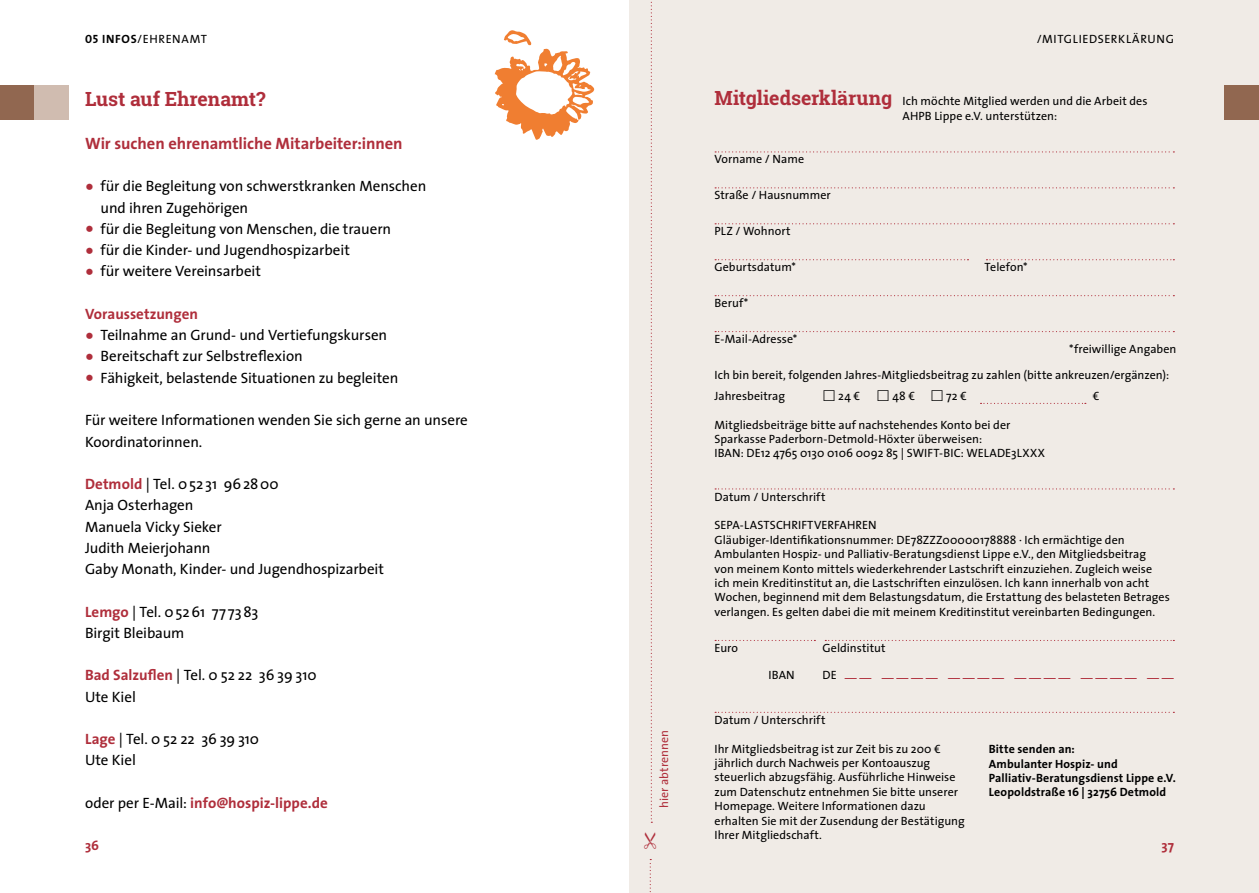
<style>
.page{position:relative;width:1259px;height:893px;background:#fff}
.page>*{position:absolute;margin:0;border:0;box-sizing:border-box;transform-origin:0 0}
.t1{font:700 19.5px "Roboto Slab";letter-spacing:-.005em;color:#af2e3b}
.t2{font:700 16.5px "The Sans";color:#af2e3b}
.t3{font:15px/21.3px "The Sans";letter-spacing:-.005em;color:#000}
.t4{font:700 15px "The Sans";color:#af2e3b}
.t5{font:700 13.5px "The Sans";color:#af2e3b}
.t6{font:12px/14.4px "The Sans";letter-spacing:.005em;color:#000}
.t7{font:700 12px/14.4px "The Sans";letter-spacing:.01em;color:#000}
.t8{font:12px "The Sans";letter-spacing:.055em;color:#000}
.t9{font:12px "The Sans";letter-spacing:.005em;color:#af2e3b}
.s1{font-family:"The Sans Bold Caps"}
.s2{font-weight:700}
.s3{font-weight:700;font-size:21px;color:#af2e3b}
.s4{font-weight:700;color:#af2e3b}
.s5{font-weight:400;color:#000}
.s6{font-family:"Roboto Slab";font-weight:700;font-size:19.5px;color:#af2e3b}
</style>
<div class="page">
<div style="left:629px;top:0;width:630px;height:893px;background:#f0ebe6"></div>
<div style="left:0;top:85px;width:34px;height:34px;background:#916750"></div>
<div style="left:34px;top:85px;width:34px;height:34px;background:#d0bcb0"></div>
<svg style="left:495px;top:30px;width:99px;height:110px"></svg>
<svg style="left:715px;top:151px;width:459px;height:1px"></svg>
<svg style="left:715px;top:187px;width:459px;height:1px"></svg>
<svg style="left:715px;top:223px;width:459px;height:1px"></svg>
<svg style="left:715px;top:259px;width:253px;height:1px"></svg>
<svg style="left:986px;top:259px;width:188px;height:1px"></svg>
<svg style="left:715px;top:488px;width:459px;height:1px"></svg>
<svg style="left:715px;top:640px;width:100px;height:1px"></svg>
<svg style="left:825px;top:640px;width:349px;height:1px"></svg>
<svg style="left:715px;top:712px;width:459px;height:1px"></svg>
<svg style="left:715px;top:295px;width:459px;height:1px"></svg>
<svg style="left:715px;top:331px;width:459px;height:1px"></svg>
<div style="left:1225px;top:85px;width:34px;height:34px;background:#916750"></div>
<svg style="left:980px;top:403px;width:106px;height:1px"></svg>
<svg style="left:651px;top:1px;width:1px;height:822px"></svg>
<svg style="left:649px;top:859px;width:2px;height:34px"></svg>
<p class="t8" style="left:85px;top:29px;width:123px"><span class="s1">05</span> <span class="s2">INFOS</span>/EHRENAMT</p>
<p class="t8" style="left:1037px;top:29px;width:138px">/MITGLIEDSERKLÄRUNG</p>
<h1 class="t1" style="left:85px;top:86px;width:182px">Lust auf Ehrenamt?</h1>
<h2 class="t2" style="left:85px;top:129px;width:319px">Wir suchen ehrenamtliche Mitarbeiter:innen</h2>
<p class="t3" style="left:101px;top:175px;width:327px;text-indent:-16px"><span class="s3">•</span> für die Begleitung von schwerstkranken Menschen und ihren Zugehörigen</p>
<p class="t3" style="left:85px;top:218px;width:308px"><span class="s3">•</span> für die Begleitung von Menschen, die trauern</p>
<p class="t3" style="left:85px;top:239px;width:266px"><span class="s3">•</span> für die Kinder- und Jugendhospizarbeit</p>
<p class="t3" style="left:85px;top:260px;width:177px"><span class="s3">•</span> für weitere Vereinsarbeit</p>
<p class="t4" style="left:85px;top:301px;width:114px">Voraussetzungen</p>
<p class="t3" style="left:85px;top:324px;width:304px"><span class="s3">•</span> Teilnahme an Grund- und Vertiefungskursen</p>
<p class="t3" style="left:85px;top:345px;width:219px"><span class="s3">•</span> Bereitschaft zur Selbstreflexion</p>
<p class="t3" style="left:85px;top:367px;width:315px"><span class="s3">•</span> Fähigkeit, belastende Situationen zu begleiten</p>
<p class="t3" style="left:85px;top:409px;width:384px">Für weitere Informationen wenden Sie sich gerne an unsere<br>Koordinatorinnen.</p>
<p class="t3" style="left:85px;top:473px;width:300px"><span class="s4">Detmold</span> | Tel. 052 31 962800<br>Anja Osterhagen<br>Manuela Vicky Sieker<br>Judith Meierjohann<br>Gaby Monath, Kinder- und Jugendhospizarbeit</p>
<p class="t3" style="left:85px;top:600px;width:175px"><span class="s4">Lemgo</span> | Tel. 05261 77 7383<br>Birgit Bleibaum</p>
<p class="t3" style="left:85px;top:664px;width:233px"><span class="s4">Bad Salzuflen</span> | Tel. 0 52 22 36 39 310<br>Ute Kiel</p>
<p class="t3" style="left:85px;top:728px;width:176px"><span class="s4">Lage</span> | Tel. 0 52 22 36 39 310<br>Ute Kiel</p>
<p class="t4" style="left:85px;top:790px;width:244px"><span class="s5">oder per E-Mail:</span> info@hospiz-lippe.de</p>
<p class="t5" style="left:85px;top:835px;width:16px">36</p>
<p class="t9" style="left:654px;top:808px;width:79px;rotate:-90deg">hier abtrennen</p>
<p class="t6" style="left:902px;top:94px;width:246px;text-indent:-188px"><span class="s6">Mitgliedserklärung</span> Ich möchte Mitglied werden und die Arbeit des<br>AHPB Lippe e.V. unterstützen:</p>
<p class="t6" style="left:714px;top:152px;width:91px">Vorname / Name</p>
<p class="t6" style="left:714px;top:188px;width:118px">Straße / Hausnummer</p>
<p class="t6" style="left:714px;top:224px;width:78px">PLZ / Wohnort</p>
<p class="t6" style="left:714px;top:260px;width:83px">Geburtsdatum*</p>
<p class="t6" style="left:984px;top:260px;width:45px">Telefon*</p>
<p class="t6" style="left:714px;top:296px;width:35px">Beruf*</p>
<p class="t6" style="left:714px;top:332px;width:84px">E-Mail-Adresse*</p>
<p class="t6" style="left:714px;top:364px;width:456px;line-height:21px">Ich bin bereit, folgenden Jahres-Mitgliedsbeitrag zu zahlen (bitte ankreuzen/ergänzen):<br>Jahresbeitrag</p>
<p class="t6" style="left:1069px;top:342px;width:109px">*freiwillige Angaben</p>
<p class="t6" style="left:838px;top:388px;width:23px">24 €</p>
<p class="t6" style="left:892px;top:388px;width:24px">48 €</p>
<p class="t6" style="left:946px;top:388px;width:22px">72 €</p>
<p class="t6" style="left:1092px;top:388px;width:8px">€</p>
<p class="t6" style="left:714px;top:417px;width:332px">Mitgliedsbeiträge bitte auf nachstehendes Konto bei der<br>Sparkasse Paderborn-Detmold-Höxter überweisen:<br>IBAN: DE12 4765 0130 0106 0092 85 | SWIFT-BIC: WELADE3LXXX</p>
<p class="t6" style="left:714px;top:489px;width:112px">Datum / Unterschrift</p>
<p class="t6" style="left:714px;top:518px;width:457px">SEPA-LASTSCHRIFTVERFAHREN<br>Gläubiger-Identifikationsnummer: DE78ZZZ00000178888 · Ich ermächtige den Ambulanten Hospiz- und Palliativ-Beratungsdienst Lippe e.V., den Mitgliedsbeitrag<br>von meinem Konto mittels wiederkehrender Lastschrift einzuziehen. Zugleich weise ich mein Kreditinstitut an, die Lastschriften einzulösen. Ich kann innerhalb von acht Wochen, beginnend mit dem Belastungsdatum, die Erstattung des belasteten Betrages verlangen. Es gelten dabei die mit meinem Kreditinstitut vereinbarten Bedingungen.</p>
<p class="t6" style="left:714px;top:640px;width:25px">Euro</p>
<p class="t6" style="left:822px;top:640px;width:65px">Geldinstitut</p>
<p class="t6" style="left:768px;top:667px;width:28px">IBAN</p>
<p class="t9" style="left:822px;top:668px;width:353px"><sup>DE</sup> — — — — — — — — — — — — — — — — — — — —</p>
<p class="t6" style="left:714px;top:712px;width:112px">Datum / Unterschrift</p>
<p class="t6" style="left:714px;top:741px;width:252px">Ihr Mitgliedsbeitrag ist zur Zeit bis zu 200 € jährlich durch Nachweis per Kontoauszug steuerlich abzugsfähig. Ausführliche Hinweise zum Datenschutz entnehmen Sie bitte unserer Homepage. Weitere Informationen dazu erhalten Sie mit der Zusendung der Bestätigung Ihrer Mitgliedschaft.</p>
<p class="t7" style="left:989px;top:742px;width:188px">Bitte senden an:<br>Ambulanter Hospiz- und<br>Palliativ-Beratungsdienst Lippe e.V.<br>Leopoldstraße 16 | 32756 Detmold</p>
<p class="t5" style="left:1161px;top:835px;width:14px">37</p>
</div>
